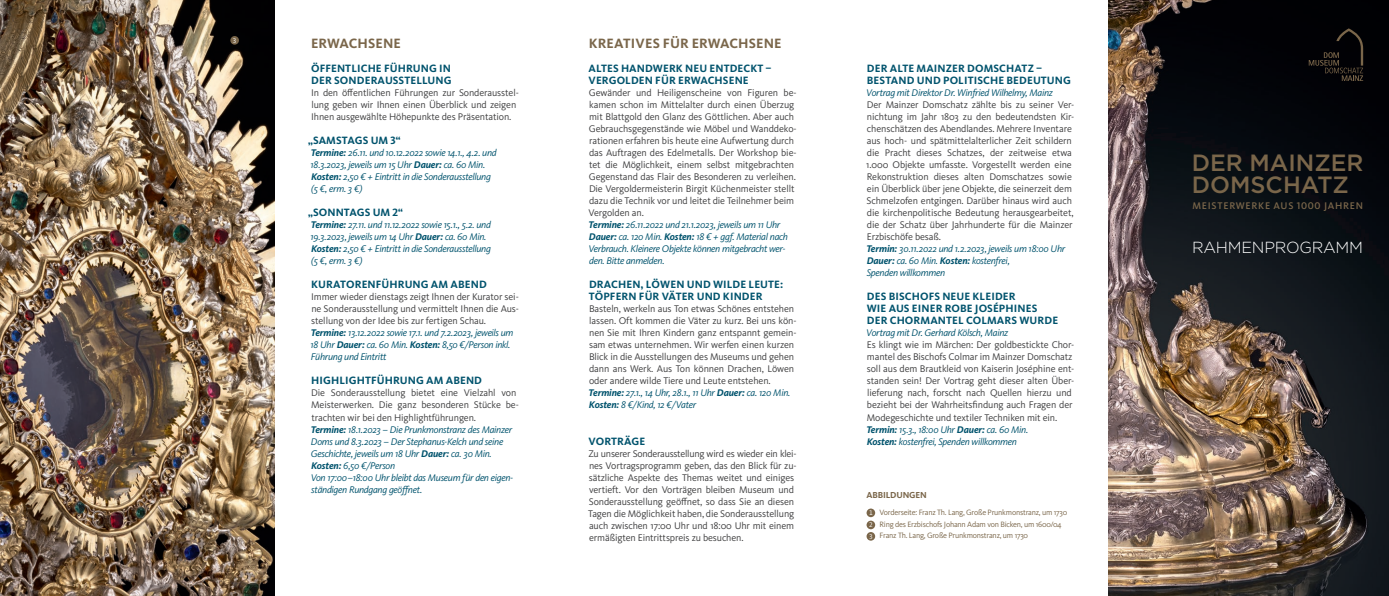
<style>
.page{position:relative;width:1389px;height:596px;background:#fff}
.page>*{position:absolute;margin:0;border:0;box-sizing:border-box;transform-origin:0 0}
.t1{font:500 23.5px/22.6px "Gotham";color:#7a664a}
.t2{font:300 16px "Gotham";letter-spacing:-.015em;color:#fff}
.t3{font:700 14px "Kievit OT";letter-spacing:.01em;color:#7a664a}
.t4{font:700 11px/12px "Kievit OT";letter-spacing:.01em;color:#00536d}
.t5{font:10px/12px "Kievit OT";letter-spacing:-.01em;color:#3e3e3f}
.t6{font:italic 10px/12px "Kievit OT";letter-spacing:-.03em;color:#00536d}
.t7{font:500 10px "Kievit OT";letter-spacing:.07em;color:#7a664a}
.t8{font:700 9px "Kievit OT";letter-spacing:-.02em;color:#7a664a}
.t9{font:8px/11.5px "Kievit OT";letter-spacing:-.025em;color:#7a664a}
.t10{font:7px "Kievit OT";color:#fff}
.s1{font-weight:700}
.s2{font-weight:700;font-style:italic;color:#00536d}
.s3{font-style:italic;color:#00536d}
.s4{font-style:normal;color:#3e3e3f}
.s5{font-size:7px;color:#fff}
</style>
<div class="page">
<img style="left:0;top:0;width:275px;height:595px">
<div style="left:230px;top:36px;width:9px;height:9px;background:#7a664a;border-radius:50%"></div>
<div style="left:867px;top:508px;width:8px;height:9px;background:#7a664a;border-radius:50%"></div>
<div style="left:867px;top:520px;width:8px;height:9px;background:#7a664a;border-radius:50%"></div>
<div style="left:867px;top:531px;width:8px;height:9px;background:#7a664a;border-radius:50%"></div>
<img style="left:1108px;top:0;width:281px;height:595px">
<svg style="left:1309px;top:28px;width:54px;height:53px;background:#100e0d"></svg>
<p class="t10" style="left:233px;top:36px;width:5px">3</p>
<h3 class="t3" style="left:311px;top:35px;width:91px">ERWACHSENE</h3>
<p class="t4" style="left:311px;top:62px;width:142px">ÖFFENTLICHE FÜHRUNG IN<br>DER SONDERAUSSTELLUNG</p>
<p class="t5" style="left:311px;top:87px;width:209px">In den öffentlichen Führungen zur Sonderausstel&shy;lung geben wir Ihnen einen Überblick und zeigen<br>Ihnen ausgewählte Höhepunkte des Präsentation.</p>
<p class="t4" style="left:308px;top:134px;width:94px">„SAMSTAGS UM 3“</p>
<p class="t6" style="left:311px;top:147px;width:188px"><span class="s1">Termine:</span> 26.11. und 10.12.2022 sowie 14.1., 4.2. und 18.3.2023, jeweils um 15 Uhr <span class="s1">Dauer:</span> ca. 60 Min.<br><span class="s1">Kosten:</span> 2,50 € + Eintritt in die Sonderausstellung (5 €, erm. 3 €)</p>
<p class="t4" style="left:308px;top:206px;width:96px">„SONNTAGS UM 2“</p>
<p class="t6" style="left:311px;top:219px;width:182px"><span class="s1">Termine:</span> 27.11. und 11.12.2022 sowie 15.1., 5.2. und 19.3.2023, jeweils um 14 Uhr <span class="s1">Dauer:</span> ca. 60 Min.<br><span class="s1">Kosten:</span> 2,50 € + Eintritt in die Sonderausstellung (5 €, erm. 3 €)</p>
<p class="t4" style="left:311px;top:278px;width:177px">KURATORENFÜHRUNG AM ABEND</p>
<p class="t5" style="left:311px;top:291px;width:210px">Immer wieder dienstags zeigt Ihnen der Kurator sei&shy;ne Sonderausstellung und vermittelt Ihnen die Aus&shy;stellung von der Idee bis zur fertigen Schau.<br><span class="s2">Termine:</span> <span class="s3">13.12.2022 sowie 17.1. und 7.2.2023, jeweils um 18 Uhr</span> <span class="s2">Dauer:</span> <span class="s3">ca. 60 Min.</span> <span class="s2">Kosten:</span> <span class="s3">8,50 €/Person inkl.<br>Führung und Eintritt</span></p>
<p class="t4" style="left:311px;top:374px;width:172px">HIGHLIGHTFÜHRUNG AM ABEND</p>
<p class="t6" style="left:311px;top:387px;width:210px"><span class="s4">Die Sonderausstellung bietet eine Vielzahl von Meisterwerken. Die ganz besonderen Stücke be&shy;trachten wir bei den Highlightführungen.<br></span><span class="s1">Termine:</span> 18.1.2023 – Die Prunkmonstranz des Mainzer Doms und 8.3.2023 – Der Stephanus-Kelch und seine Geschichte, jeweils um 18 Uhr <span class="s1">Dauer:</span> ca. 30 Min.<br><span class="s1">Kosten:</span> 6,50 €/Person<br>Von 17:00–18:00 Uhr bleibt das Museum für den eigen&shy;ständigen Rundgang geöffnet.</p>
<h3 class="t3" style="left:589px;top:35px;width:194px">KREATIVES FÜR ERWACHSENE</h3>
<p class="t4" style="left:588px;top:62px;width:185px">ALTES HANDWERK NEU ENTDECKT –<br>VERGOLDEN FÜR ERWACHSENE</p>
<p class="t5" style="left:588px;top:87px;width:210px">Gewänder und Heiligenscheine von Figuren be&shy;kamen schon im Mittelalter durch einen Überzug mit Blattgold den Glanz des Göttlichen. Aber auch Gebrauchsgegenstände wie Möbel und Wanddeko&shy;rationen erfahren bis heute eine Aufwertung durch das Auftragen des Edelmetalls. Der Workshop bie&shy;tet die Möglichkeit, einem selbst mitgebrachten Gegenstand das Flair des Besonderen zu verleihen.<br>Die Vergoldermeisterin Birgit Küchenmeister stellt dazu die Technik vor und leitet die Teilnehmer beim Vergolden an.<br><span class="s2">Termine:</span> <span class="s3">26.11.2022 und 21.1.2023, jeweils um 11 Uhr </span><span class="s2">Dauer:</span> <span class="s3">ca. 120 Min.</span> <span class="s2">Kosten:</span> <span class="s3">18 € + ggf. Material nach Verbrauch. Kleinere Objekte können mitgebracht wer&shy;den. Bitte anmelden.</span></p>
<p class="t4" style="left:589px;top:278px;width:196px">DRACHEN, LÖWEN UND WILDE LEUTE:<br>TÖPFERN FÜR VÄTER UND KINDER</p>
<p class="t5" style="left:589px;top:303px;width:210px">Basteln, werkeln aus Ton etwas Schönes entstehen lassen. Oft kommen die Väter zu kurz. Bei uns kön&shy;nen Sie mit Ihren Kindern ganz entspannt gemein&shy;sam etwas unternehmen. Wir werfen einen kurzen Blick in die Ausstellungen des Museums und gehen dann ans Werk. Aus Ton können Drachen, Löwen oder andere wilde Tiere und Leute entstehen.<br><span class="s2">Termine:</span> <span class="s3">27.1., 14 Uhr, 28.1., 11 Uhr</span> <span class="s2">Dauer:</span> <span class="s3">ca. 120 Min.<br></span><span class="s2">Kosten:</span> <span class="s3">8 €/Kind, 12 €/Vater</span></p>
<p class="t4" style="left:589px;top:434px;width:58px">VORTRÄGE</p>
<p class="t5" style="left:588px;top:447px;width:210px">Zu unserer Sonderausstellung wird es wieder ein klei&shy;nes Vortragsprogramm geben, das den Blick für zu&shy;sätzliche Aspekte des Themas weitet und einiges vertieft. Vor den Vorträgen bleiben Museum und Sonderausstellung geöffnet, so dass Sie an diesen Tagen die Möglichkeit haben, die Sonderausstellung auch zwischen 17:00 Uhr und 18:00 Uhr mit einem ermäßigten Eintrittspreis zu besuchen.</p>
<p class="t4" style="left:867px;top:62px;width:206px">DER ALTE MAINZER DOMSCHATZ –<br>BESTAND UND POLITISCHE BEDEUTUNG</p>
<p class="t6" style="left:866px;top:87px;width:188px">Vortrag mit Direktor Dr. Winfried Wilhelmy, Mainz</p>
<p class="t5" style="left:866px;top:99px;width:210px">Der Mainzer Domschatz zählte bis zu seiner Ver&shy;nichtung im Jahr 1803 zu den bedeutendsten Kir&shy;chenschätzen des Abendlandes. Mehrere Inventare aus hoch- und spätmittelalterlicher Zeit schildern die Pracht dieses Schatzes, der zeitweise etwa 1.000 Objekte umfasste. Vorgestellt werden eine Rekonstruktion dieses alten Domschatzes sowie ein Überblick über jene Objekte, die seinerzeit dem Schmelzofen entgingen. Darüber hinaus wird auch die kirchenpolitische Bedeutung herausgearbeitet, die der Schatz über Jahrhunderte für die Mainzer Erzbischöfe besaß.<br><span class="s2">Termin:</span> <span class="s3">30.11.2022 und 1.2.2023, jeweils um 18:00 Uhr </span><span class="s2">Dauer:</span> <span class="s3">ca. 60 Min.</span> <span class="s2">Kosten:</span> <span class="s3">kostenfrei,<br>Spenden willkommen</span></p>
<p class="t4" style="left:867px;top:290px;width:193px">DES BISCHOFS NEUE KLEIDER<br>WIE AUS EINER ROBE JOSÉPHINES<br>DER CHORMANTEL COLMARS WURDE</p>
<p class="t6" style="left:866px;top:327px;width:143px">Vortrag mit Dr. Gerhard Kölsch, Mainz</p>
<p class="t5" style="left:866px;top:339px;width:210px">Es klingt wie im Märchen: Der goldbestickte Chor&shy;mantel des Bischofs Colmar im Mainzer Domschatz soll aus dem Brautkleid von Kaiserin Joséphine ent&shy;standen sein! Der Vortrag geht dieser alten Über&shy;lieferung nach, forscht nach Quellen hierzu und bezieht bei der Wahrheitsfindung auch Fragen der Modegeschichte und textiler Techniken mit ein.<br><span class="s2">Termin:</span> <span class="s3">15.3., 18:00 Uhr</span> <span class="s2">Dauer:</span> <span class="s3">ca. 60 Min.<br></span><span class="s2">Kosten:</span> <span class="s3">kostenfrei, Spenden willkommen</span></p>
<p class="t8" style="left:867px;top:489px;width:62px">ABBILDUNGEN</p>
<p class="t9" style="left:869px;top:506px;width:200px"><span class="s5">1</span> Vorderseite: Franz Th. Lang, Große Prunkmonstranz, um 1730<br><span class="s5">2</span> Ring des Erzbischofs Johann Adam von Bicken, um 1600/04<br><span class="s5">3</span> Franz Th. Lang, Große Prunkmonstranz, um 1730</p>
<h1 class="t1" style="left:1192px;top:151px;width:173px">DER MAINZER<br>DOMSCHATZ</h1>
<p class="t7" style="left:1192px;top:200px;width:172px">MEISTERWERKE AUS 1000 JAHREN</p>
<h2 class="t2" style="left:1192px;top:237px;width:173px">RAHMENPROGRAMM</h2>
</div>
